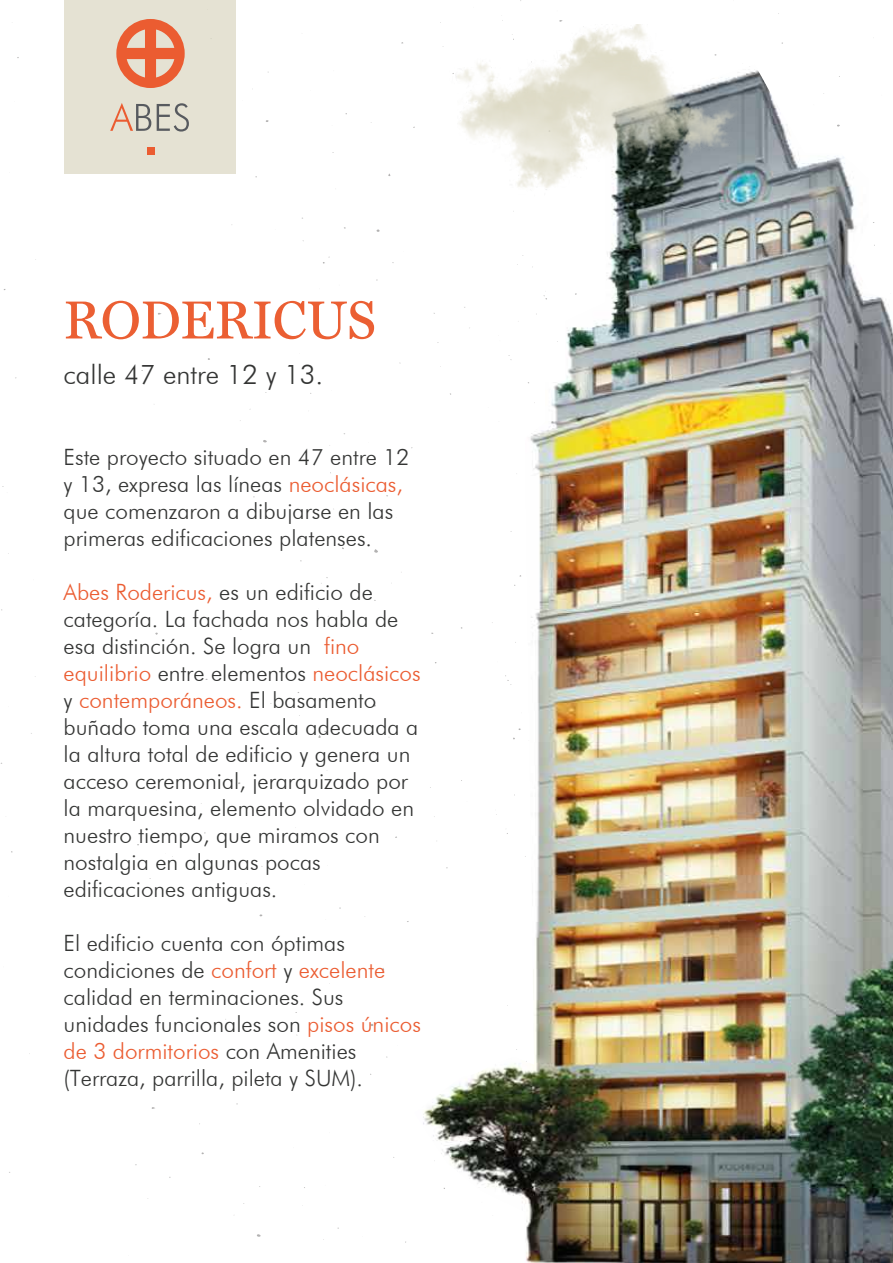
<style>
.page{position:relative;width:893px;height:1263px;background:#fff}
.page>*{position:absolute;margin:0;border:0;box-sizing:border-box;transform-origin:0 0}
.t1{font:500 54px "HK Serif";letter-spacing:-.005em;color:#eb5f33}
.t2{font:300 27px "Futura BT";color:#343534}
.t3{font:300 22.5px/27px "Futura BT";color:#343534}
.s1{color:#eb5c31}
</style>
<div class="page">
<svg style="left:374px;top:549px;width:4px;height:4px"></svg>
<img style="left:423px;top:70px;width:470px;height:1193px">
<img style="left:414px;top:24px;width:339px;height:192px">
<div style="left:64px;top:0;width:172px;height:174px;background:#e5e2d3"></div>
<div style="left:147px;top:147px;width:8px;height:8px;background:#eb5c31"></div>
<svg style="left:110px;top:103px;width:41px;height:28px"></svg>
<svg style="left:157px;top:103px;width:32px;height:29px"></svg>
<svg style="left:116px;top:19px;width:69px;height:69px"></svg>
<h1 class="t1" style="left:64px;top:283px;width:314px">RODERICUS</h1>
<p class="t2" style="left:64px;top:358px;width:261px">calle 47 entre 12 y 13.</p>
<p class="t3" style="left:64px;top:443px;width:347px">Este proyecto situado en 47 entre 12 y 13, expresa las líneas <span class="s1">neoclásicas, </span>que comenzaron a dibujarse en las primeras edificaciones platenses.</p>
<p class="t3" style="left:64px;top:578px;width:359px"><span class="s1">Abes Rodericus,</span> es un edificio de categoría. La fachada nos habla de esa distinción. Se logra un <span class="s1">fino equilibrio</span> entre elementos <span class="s1">neoclásicos </span>y <span class="s1">contemporáneos.</span> El basamento buñado toma una escala adecuada a la altura total de edificio y genera un acceso ceremonial, jerarquizado por la marquesina, elemento olvidado en nuestro tiempo, que miramos con nostalgia en algunas pocas edificaciones antiguas.</p>
<p class="t3" style="left:64px;top:929px;width:359px">El edificio cuenta con óptimas condiciones de <span class="s1">confort</span> y <span class="s1">excelente </span>calidad en terminaciones. Sus unidades funcionales son <span class="s1">pisos únicos de 3 dormitorios</span> con Amenities (Terraza, parrilla, pileta y SUM).</p>
</div>
